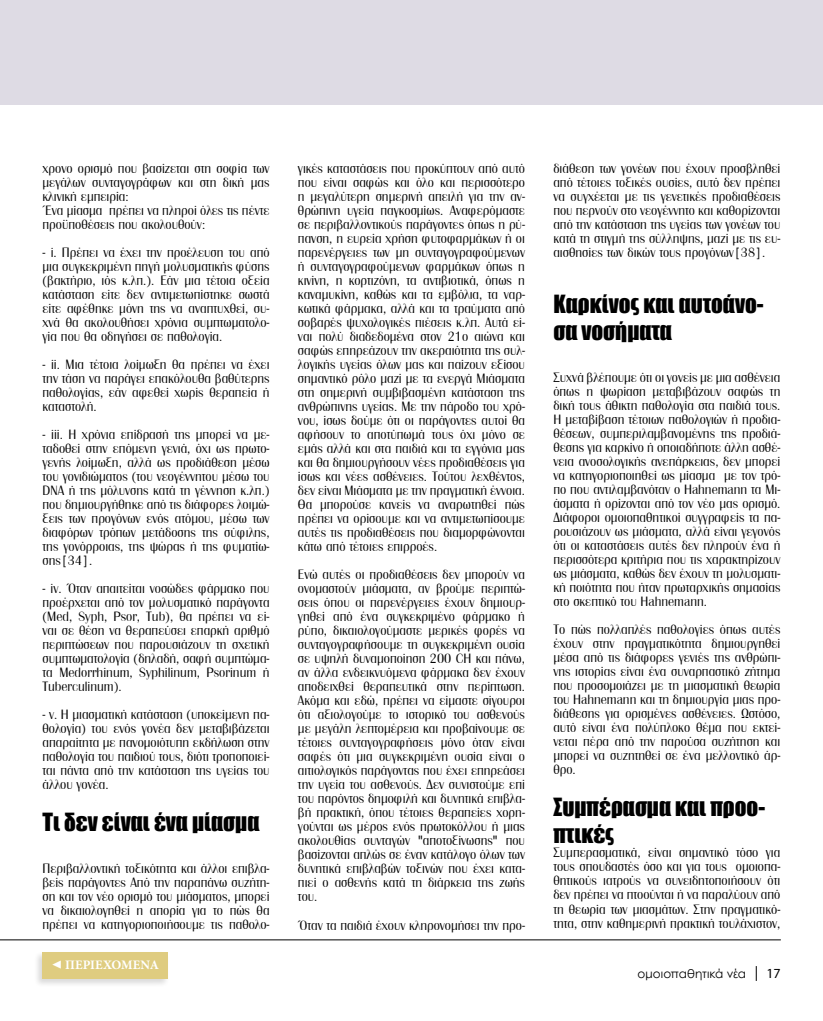
<style>
.page{position:relative;width:823px;height:1021px;background:#fff}
.page>*{position:absolute;margin:0;border:0;box-sizing:border-box;transform-origin:0 0}
.t1{font:23px/27.6px "Impact";color:#000}
.t2{font:14px/14px "CF Bright White";color:#000;text-align:justify}
.t3{font:13.9px "Myriad Pro";color:#000}
.t4{font:700 13px "Minion Pro";letter-spacing:.005em;color:#fff}
.t5{font:12px "Century Gothic";color:#000}
.s1{font-weight:400;font-style:italic;font-size:17.3px}
</style>
<div class="page">
<svg style="left:755px;top:966px;width:1px;height:14px"></svg>
<hr style="left:0;top:939px;width:780px;height:1px;background:#000">
<div style="left:0;top:0;width:822px;height:105px;background:#dedbe4"></div>
<div style="left:34px;top:950px;width:136px;height:38px;background:#000;opacity:.3"></div>
<div style="left:43px;top:951px;width:125px;height:27px;background:#dfcc80"></div>
<p class="t2" style="left:43px;top:161px;width:228px;text-align:left">χρονο ορισμό που βασίζεται στη σοφία των μεγάλων συνταγογράφων και στη δική μας κλινική εμπειρία:<br>Ένα μίασμα πρέπει να πληροί όλες τις πέντε προϋποθέσεις που ακολουθούν:</p>
<p class="t2" style="left:43px;top:245px;width:228px">- i. Πρέπει να έχει την προέλευση του από μια συγκεκριμένη πηγή μολυσματικής φύσης (βακτήριο, ιός κ.λπ.). Εάν μια τέτοια οξεία κατάσταση είτε δεν αντιμετωπίστηκε σωστά είτε αφέθηκε μόνη της να αναπτυχθεί, συ&shy;χνά θα ακολουθήσει χρόνια συμπτωματολο&shy;γία που θα οδηγήσει σε παθολογία.</p>
<p class="t2" style="left:43px;top:357px;width:228px">- ii. Μια τέτοια λοίμωξη θα πρέπει να έχει την τάση να παράγει επακόλουθα βαθύτερης παθολογίας, εάν αφεθεί χωρίς θεραπεία ή καταστολή.</p>
<p class="t2" style="left:43px;top:427px;width:228px">- iii. Η χρόνια επίδρασή της μπορεί να με&shy;ταδοθεί στην επόμενη γενιά, όχι ως πρωτο&shy;γενής λοίμωξη, αλλά ως προδιάθεση μέσω του γονιδιώματος (του νεογέννητου μέσω του DNA ή της μόλυνσης κατά τη γέννηση κ.λπ.) που δημιουργήθηκε από τις διάφορες λοιμώ&shy;ξεις των προγόνων ενός ατόμου, μέσω των διαφόρων τρόπων μετάδοσης της σύφιλης, της γονόρροιας, της ψώρας ή της φυματίω&shy;σης[34].</p>
<p class="t2" style="left:43px;top:581px;width:228px">- iv. Όταν απαιτείται νοσώδες φάρμακο που προέρχεται από τον μολυσματικό παράγοντα (Med, Syph, Psor, Tub), θα πρέπει να εί&shy;ναι σε θέση να θεραπεύσει επαρκή αριθμό περιπτώσεων που παρουσιάζουν τη σχετική συμπτωματολογία (δηλαδή, σαφή συμπτώμα&shy;τα Medorrhinum, Syphilinum, Psorinum ή Tuberculinum).</p>
<p class="t2" style="left:43px;top:707px;width:228px">- v. Η μιασματική κατάσταση (υποκείμενη πα&shy;θολογία) του ενός γονέα δεν μεταβιβάζεται απαραίτητα με πανομοιότυπη εκδήλωση στην παθολογία του παιδιού τους, διότι τροποποιεί&shy;ται πάντα από την κατάσταση της υγείας του άλλου γονέα.</p>
<h1 class="t1" style="left:43px;top:807px;width:218px">Τι δεν είναι ένα μίασμα</h1>
<p class="t2" style="left:43px;top:860px;width:228px">Περιβαλλοντική τοξικότητα και άλλοι επιβλα&shy;βείς παράγοντες Από την παραπάνω συζήτη&shy;ση και τον νέο ορισμό του μιάσματος, μπορεί να δικαιολογηθεί η απορία για το πώς θα πρέπει να κατηγοριοποιήσουμε τις παθολο-</p>
<p class="t4" style="left:52px;top:956px;width:109px"><span class="s1">◀</span> ΠΕΡΙΕΧΟΜΕΝΑ</p>
<p class="t2" style="left:298px;top:161px;width:228px">γικές καταστάσεις που προκύπτουν από αυτό που είναι σαφώς και όλο και περισσότερο η μεγαλύτερη σημερινή απειλή για την αν&shy;θρώπινη υγεία παγκοσμίως. Αναφερόμαστε σε περιβαλλοντικούς παράγοντες όπως η ρύ&shy;πανση, η ευρεία χρήση φυτοφαρμάκων ή οι παρενέργειες των μη συνταγογραφούμενων ή συνταγογραφούμενων φαρμάκων όπως η κινίνη, η κορτιζόνη, τα αντιβιοτικά, όπως η καναμυκίνη, καθώς και τα εμβόλια, τα ναρ&shy;κωτικά φάρμακα, αλλά και τα τραύματα από σοβαρές ψυχολογικές πιέσεις κ.λπ. Αυτά εί&shy;ναι πολύ διαδεδομένα στον 21ο αιώνα και σαφώς επηρεάζουν την ακεραιότητα της συλ&shy;λογικής υγείας όλων μας και παίζουν εξίσου σημαντικό ρόλο μαζί με τα ενεργά Μιάσματα στη σημερινή συμβιβασμένη κατάσταση της ανθρώπινης υγείας. Με την πάροδο του χρό&shy;νου, ίσως δούμε ότι οι παράγοντες αυτοί θα αφήσουν το αποτύπωμά τους όχι μόνο σε εμάς αλλά και στα παιδιά και τα εγγόνια μας και θα δημιουργήσουν νέες προδιαθέσεις για ίσως και νέες ασθένειες. Τούτου λεχθέντος, δεν είναι Μιάσματα με την πραγματική έννοια.<br>Θα μπορούσε κανείς να αναρωτηθεί πώς πρέπει να ορίσουμε και να αντιμετωπίσουμε αυτές τις προδιαθέσεις που διαμορφώνονται κάτω από τέτοιες επιρροές.</p>
<p class="t2" style="left:298px;top:567px;width:228px">Ενώ αυτές οι προδιαθέσεις δεν μπορούν να ονομαστούν μιάσματα, αν βρούμε περιπτώ&shy;σεις όπου οι παρενέργειες έχουν δημιουρ&shy;γηθεί από ένα συγκεκριμένο φάρμακο ή ρύπο, δικαιολογούμαστε μερικές φορές να συνταγογραφήσουμε τη συγκεκριμένη ουσία σε υψηλή δυναμοποίηση 200 CH και πάνω, αν άλλα ενδεικνυόμενα φάρμακα δεν έχουν αποδειχθεί θεραπευτικά στην περίπτωση.<br>Ακόμα και εδώ, πρέπει να είμαστε σίγουροι ότι αξιολογούμε το ιστορικό του ασθενούς με μεγάλη λεπτομέρεια και προβαίνουμε σε τέτοιες συνταγογραφήσεις μόνο όταν είναι σαφές ότι μια συγκεκριμένη ουσία είναι ο αιτιολογικός παράγοντας που έχει επηρεάσει την υγεία του ασθενούς. Δεν συνιστούμε επί του παρόντος δημοφιλή και δυνητικά επιβλα&shy;βή πρακτική, όπου τέτοιες θεραπείες χορη&shy;γούνται ως μέρος ενός πρωτοκόλλου ή μιας ακολουθίας συνταγών "αποτοξίνωσης" που βασίζονται απλώς σε έναν κατάλογο όλων των δυνητικά επιβλαβών τοξινών που έχει κατα&shy;πιεί ο ασθενής κατά τη διάρκεια της ζωής του.</p>
<p class="t2" style="left:298px;top:917px;width:228px">Όταν τα παιδιά έχουν κληρονομήσει την προ-</p>
<p class="t2" style="left:553px;top:161px;width:228px">διάθεση των γονέων που έχουν προσβληθεί από τέτοιες τοξικές ουσίες, αυτό δεν πρέπει να συγχέεται με τις γενετικές προδιαθέσεις που περνούν στο νεογέννητο και καθορίζονται από την κατάσταση της υγείας των γονέων του κατά τη στιγμή της σύλληψης, μαζί με τις ευ&shy;αισθησίες των δικών τους προγόνων[38].</p>
<h1 class="t1" style="left:553px;top:289px;width:212px">Καρκίνος και αυτοάνο&shy;σα νοσήματα</h1>
<p class="t2" style="left:553px;top:370px;width:228px">Συχνά βλέπουμε ότι οι γονείς με μια ασθένεια όπως η ψωρίαση μεταβιβάζουν σαφώς τη δική τους άθικτη παθολογία στα παιδιά τους.<br>Η μεταβίβαση τέτοιων παθολογιών ή προδια&shy;θέσεων, συμπεριλαμβανομένης της προδιά&shy;θεσης για καρκίνο ή οποιαδήποτε άλλη ασθέ&shy;νεια ανοσολογικής ανεπάρκειας, δεν μπορεί να κατηγοριοποιηθεί ως μίασμα με τον τρό&shy;πο που αντιλαμβανόταν ο Hahnemann τα Μι&shy;άσματα ή ορίζονται από τον νέο μας ορισμό.<br>Διάφοροι ομοιοπαθητικοί συγγραφείς τα πα&shy;ρουσιάζουν ως μιάσματα, αλλά είναι γεγονός ότι οι καταστάσεις αυτές δεν πληρούν ένα ή περισσότερα κριτήρια που τις χαρακτηρίζουν ως μιάσματα, καθώς δεν έχουν τη μολυσματι&shy;κή ποιότητα που ήταν πρωταρχικής σημασίας στο σκεπτικό του Hahnemann.</p>
<p class="t2" style="left:553px;top:622px;width:228px">Το πώς πολλαπλές παθολογίες όπως αυτές έχουν στην πραγματικότητα δημιουργηθεί μέσα από τις διάφορες γενιές της ανθρώπι&shy;νης ιστορίας είναι ένα συναρπαστικό ζήτημα που προσομοιάζει με τη μιασματική θεωρία του Hahnemann και τη δημιουργία μιας προ&shy;διάθεσης για ορισμένες ασθένειες. Ωστόσο, αυτό είναι ένα πολύπλοκο θέμα που εκτεί&shy;νεται πέρα από την παρούσα συζήτηση και μπορεί να συζητηθεί σε ένα μελλοντικό άρ&shy;θρο.</p>
<h1 class="t1" style="left:553px;top:792px;width:213px">Συμπέρασμα και προο&shy;πτικές</h1>
<p class="t2" style="left:553px;top:845px;width:228px">Συμπερασματικά, είναι σημαντικό τόσο για τους σπουδαστές όσο και για τους ομοιοπα&shy;θητικούς ιατρούς να συνειδητοποιήσουν ότι δεν πρέπει να πτοούνται ή να παραλύουν από τη θεωρία των μιασμάτων. Στην πραγματικό&shy;τητα, στην καθημερινή πρακτική τουλάχιστον,</p>
<p class="t5" style="left:637px;top:965px;width:110px">ομοιοπαθητικά νέα</p>
<p class="t3" style="left:766px;top:965px;width:16px">17</p>
</div>
